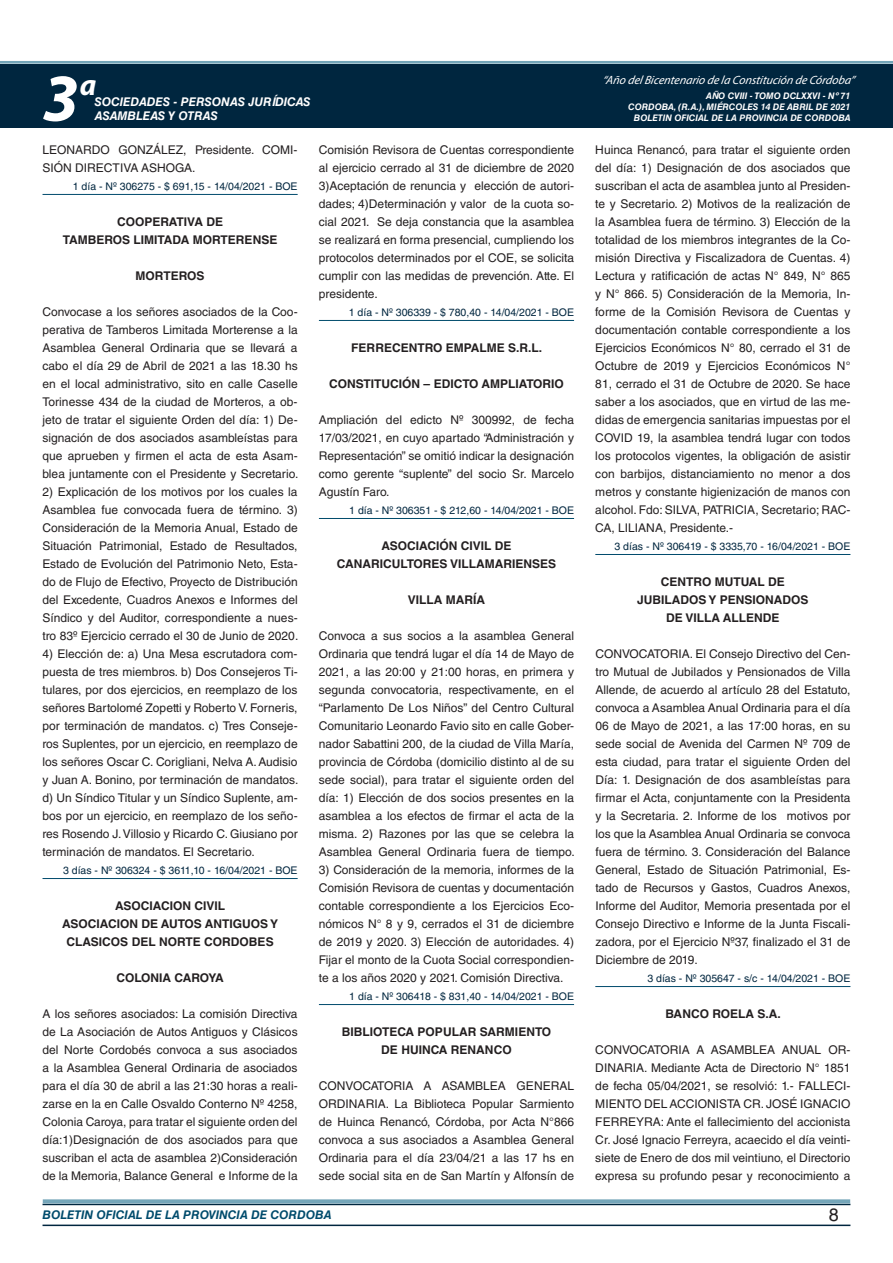
<style>
.page{position:relative;width:893px;height:1263px;background:#fff}
.page>*{position:absolute;margin:0;border:0;box-sizing:border-box;transform-origin:0 0}
.t1{font:italic 700 67.5px "Myriad Pro";color:#fff}
.t2{font:italic 700 30px "Myriad Pro";color:#fff}
.t3{font:18px "Helvetica LT Std";color:#231f20}
.t4{font:12px/18px "Helvetica LT Std";color:#231f20;text-align:justify}
.t5{font:700 12px/18px "Helvetica LT Std";color:#231f20;text-align:center}
.t6{font:italic 12px "Myriad Pro";color:#fff}
.t7{font:italic 700 12px "Helvetica LT Std";color:#fff}
.t8{font:italic 700 12px "Helvetica LT Std";color:#004b6c}
.t9{font:10.5px "Helvetica LT Std";color:#00263f}
.t10{font:italic 700 9px/10.8px "Helvetica LT Std";color:#fff;text-align:right}
</style>
<div class="page">
<div style="left:0;top:61px;width:893px;height:6px;background:#fff;opacity:.75"></div>
<div style="left:0;top:64px;width:893px;height:64px;background:#00263f"></div>
<hr style="left:43px;top:1224px;width:807px;height:2px;background:#00263f">
<div style="left:42px;top:1198px;width:809px;height:8px;background:#fff;opacity:.75"></div>
<hr style="left:43px;top:194px;width:255px;height:1px;background:#004b6c">
<hr style="left:43px;top:878px;width:255px;height:1px;background:#004b6c">
<hr style="left:319px;top:320px;width:255px;height:1px;background:#004b6c">
<hr style="left:319px;top:518px;width:255px;height:1px;background:#004b6c">
<hr style="left:319px;top:1004px;width:255px;height:1px;background:#004b6c">
<hr style="left:595px;top:554px;width:255px;height:1px;background:#004b6c">
<hr style="left:595px;top:986px;width:255px;height:1px;background:#004b6c">
<h1 class="t1" style="left:43px;top:54px;width:38px">3</h1>
<h2 class="t2" style="left:80px;top:66px;width:18px">a</h2>
<p class="t7" style="left:95px;top:94px;width:217px">SOCIEDADES - PERSONAS JURÍDICAS</p>
<p class="t7" style="left:95px;top:109px;width:125px">ASAMBLEAS Y OTRAS</p>
<p class="t6" style="left:603px;top:72px;width:254px">“Año delBicentenario de la Constitución de Córdoba”</p>
<p class="t10" style="left:628px;top:91px;width:224px">AÑO CVIII - TOMO DCLXXVI - Nº 71<br>CORDOBA, (R.A.), MIÉRCOLES 14 DE ABRIL DE 2021<br>BOLETIN OFICIAL DE LA PROVINCIA DE CORDOBA</p>
<p class="t4" style="left:43px;top:141px;width:257px">LEONARDO GONZÁLEZ, Presidente. COMI-<br>SIÓN DIRECTIVA ASHOGA.</p>
<p class="t9" style="left:73px;top:180px;width:226px">1 día - Nº 306275 - $ 691,15 - 14/04/2021 - BOE</p>
<p class="t5" style="left:117px;top:212px;width:18px">COOPERATIVA</p>
<p class="t5" style="left:206px;top:212px;width:9px">DE</p>
<p class="t5" style="left:63px;top:230px;width:16px">TAMBEROS</p>
<p class="t5" style="left:134px;top:230px;width:16px">LIMITADA</p>
<p class="t5" style="left:193px;top:230px;width:20px">MORTERENSE</p>
<p class="t5" style="left:136px;top:266px;width:70px">MORTEROS</p>
<p class="t4" style="left:43px;top:303px;width:257px">Convocase a los señores asociados de la Coo&shy;perativa de Tamberos Limitada Morterense a la Asamblea General Ordinaria que se llevará a cabo el día 29 de Abril de 2021 a las 18.30 hs en el local administrativo, sito en calle Caselle Torinesse 434 de la ciudad de Morteros, a ob&shy;jeto de tratar el siguiente Orden del día: 1) De&shy;signación de dos asociados asambleístas para que aprueben y firmen el acta de esta Asam&shy;blea juntamente con el Presidente y Secretario.</p>
<p class="t4" style="left:43px;top:483px;width:257px">2) Explicación de los motivos por los cuales la Asamblea fue convocada fuera de término. 3)<br>Consideración de la Memoria Anual, Estado de Situación Patrimonial, Estado de Resultados, Estado de Evolución del Patrimonio Neto, Esta&shy;do de Flujo de Efectivo, Proyecto de Distribución del Excedente, Cuadros Anexos e Informes del Síndico y del Auditor, correspondiente a nues&shy;tro 83º Ejercicio cerrado el 30 de Junio de 2020.</p>
<p class="t4" style="left:43px;top:645px;width:257px">4) Elección de: a) Una Mesa escrutadora com&shy;puesta de tres miembros. b) Dos Consejeros Ti&shy;tulares, por dos ejercicios, en reemplazo de los señores Bartolomé Zopetti y Roberto V. Forneris, por terminación de mandatos. c) Tres Conseje&shy;ros Suplentes, por un ejercicio, en reemplazo de los señores Oscar C. Corigliani, Nelva A. Audisio y Juan A. Bonino, por terminación de mandatos. d) Un Síndico Titular y un Síndico Suplente, am&shy;bos por un ejercicio, en reemplazo de los seño&shy;res Rosendo J. Villosio y Ricardo C. Giusiano por terminación de mandatos. El Secretario.</p>
<p class="t9" style="left:63px;top:864px;width:236px">3 días - Nº 306324 - $ 3611,10 - 16/04/2021 - BOE</p>
<p class="t5" style="left:62px;top:896px;width:217px">ASOCIACION CIVIL<br>ASOCIACION DE AUTOS ANTIGUOS Y<br>CLASICOS DEL NORTE CORDOBES</p>
<p class="t5" style="left:116px;top:968px;width:109px">COLONIA CAROYA</p>
<p class="t4" style="left:43px;top:1005px;width:257px">A los señores asociados: La comisión Directiva de La Asociación de Autos Antiguos y Clásicos del Norte Cordobés convoca a sus asociados a la Asamblea General Ordinaria de asociados para el día 30 de abril a las 21:30 horas a reali&shy;zarse en la en Calle Osvaldo Conterno Nº 4258, Colonia Caroya, para tratar el siguiente orden del día:1)Designación de dos asociados para que suscriban el acta de asamblea 2)Consideración de la Memoria, Balance General e Informe de la</p>
<p class="t4" style="left:319px;top:141px;width:257px">Comisión Revisora de Cuentas correspondiente al ejercicio cerrado al 31 de diciembre de 2020<br>3)Aceptación de renuncia y elección de autori&shy;dades; 4)Determinación y valor de la cuota so&shy;cial 2021. Se deja constancia que la asamblea se realizará en forma presencial, cumpliendo los protocolos determinados por el COE, se solicita cumplir con las medidas de prevención. Atte. El presidente.</p>
<p class="t9" style="left:349px;top:306px;width:227px">1 día - Nº 306339 - $ 780,40 - 14/04/2021 - BOE</p>
<p class="t5" style="left:351px;top:338px;width:192px">FERRECENTRO EMPALME S.R.L.</p>
<p class="t5" style="left:329px;top:374px;width:236px">CONSTITUCIÓN – EDICTO AMPLIATORIO</p>
<p class="t4" style="left:319px;top:411px;width:257px">Ampliación del edicto Nº 300992, de fecha 17/03/2021, en cuyo apartado “Administración y Representación” se omitió indicar la designación como gerente “suplente” del socio Sr. Marcelo Agustín Faro.</p>
<p class="t9" style="left:349px;top:504px;width:226px">1 día - Nº 306351 - $ 212,60 - 14/04/2021 - BOE</p>
<p class="t5" style="left:337px;top:536px;width:221px">ASOCIACIÓN CIVIL DE<br>CANARICULTORES VILLAMARIENSES</p>
<p class="t5" style="left:408px;top:590px;width:79px">VILLA MARÍA</p>
<p class="t4" style="left:319px;top:627px;width:257px">Convoca a sus socios a la asamblea General Ordinaria que tendrá lugar el día 14 de Mayo de 2021, a las 20:00 y 21:00 horas, en primera y segunda convocatoria, respectivamente, en el “Parlamento De Los Niños” del Centro Cultural Comunitario Leonardo Favio sito en calle Gober&shy;nador Sabattini 200, de la ciudad de Villa María, provincia de Córdoba (domicilio distinto al de su sede social), para tratar el siguiente orden del día: 1) Elección de dos socios presentes en la asamblea a los efectos de firmar el acta de la misma. 2) Razones por las que se celebra la Asamblea General Ordinaria fuera de tiempo.</p>
<p class="t4" style="left:319px;top:861px;width:257px">3) Consideración de la memoria, informes de la Comisión Revisora de cuentas y documentación contable correspondiente a los Ejercicios Eco&shy;nómicos N° 8 y 9, cerrados el 31 de diciembre de 2019 y 2020. 3) Elección de autoridades. 4)<br>Fijar el monto de la Cuota Social correspondien&shy;te a los años 2020 y 2021. Comisión Directiva.</p>
<p class="t9" style="left:349px;top:990px;width:226px">1 día - Nº 306418 - $ 831,40 - 14/04/2021 - BOE</p>
<p class="t5" style="left:342px;top:1022px;width:211px">BIBLIOTECA POPULAR SARMIENTO<br>DE HUINCA RENANCO</p>
<p class="t4" style="left:319px;top:1077px;width:257px">CONVOCATORIA A ASAMBLEA GENERAL ORDINARIA. La Biblioteca Popular Sarmiento de Huinca Renancó, Córdoba, por Acta N°866 convoca a sus asociados a Asamblea General Ordinaria para el día 23/04/21 a las 17 hs en sede social sita en de San Martín y Alfonsín de</p>
<p class="t4" style="left:595px;top:141px;width:257px">Huinca Renancó, para tratar el siguiente orden del día: 1) Designación de dos asociados que suscriban el acta de asamblea junto al Presiden&shy;te y Secretario. 2) Motivos de la realización de la Asamblea fuera de término. 3) Elección de la totalidad de los miembros integrantes de la Co&shy;misión Directiva y Fiscalizadora de Cuentas. 4)<br>Lectura y ratificación de actas N° 849, N° 865 y N° 866. 5) Consideración de la Memoria, In&shy;forme de la Comisión Revisora de Cuentas y documentación contable correspondiente a los Ejercicios Económicos N° 80, cerrado el 31 de Octubre de 2019 y Ejercicios Económicos N° 81, cerrado el 31 de Octubre de 2020. Se hace saber a los asociados, que en virtud de las me&shy;didas de emergencia sanitarias impuestas por el COVID 19, la asamblea tendrá lugar con todos los protocolos vigentes, la obligación de asistir con barbijos, distanciamiento no menor a dos metros y constante higienización de manos con alcohol. Fdo: SILVA, PATRICIA, Secretario; RAC-CA, LILIANA, Presidente.-</p>
<p class="t9" style="left:615px;top:540px;width:237px">3 días - Nº 306419 - $ 3335,70 - 16/04/2021 - BOE</p>
<p class="t5" style="left:661px;top:572px;width:18px">CENTRO</p>
<p class="t5" style="left:715px;top:572px;width:19px">MUTUAL</p>
<p class="t5" style="left:768px;top:572px;width:9px">DE</p>
<p class="t5" style="left:637px;top:590px;width:16px">JUBILADOS</p>
<p class="t5" style="left:708px;top:590px;width:29px">Y PENSIONADOS</p>
<p class="t5" style="left:666px;top:608px;width:35px">DE VILLA</p>
<p class="t5" style="left:723px;top:608px;width:18px">ALLENDE</p>
<p class="t4" style="left:595px;top:645px;width:257px">CONVOCATORIA. El Consejo Directivo del Cen&shy;tro Mutual de Jubilados y Pensionados de Villa Allende, de acuerdo al artículo 28 del Estatuto, convoca a Asamblea Anual Ordinaria para el día 06 de Mayo de 2021, a las 17:00 horas, en su sede social de Avenida del Carmen Nº 709 de esta ciudad, para tratar el siguiente Orden del Día: 1. Designación de dos asambleístas para firmar el Acta, conjuntamente con la Presidenta y la Secretaria. 2. Informe de los motivos por los que la Asamblea Anual Ordinaria se convoca fuera de término. 3. Consideración del Balance General, Estado de Situación Patrimonial, Es&shy;tado de Recursos y Gastos, Cuadros Anexos, Informe del Auditor, Memoria presentada por el Consejo Directivo e Informe de la Junta Fiscali&shy;zadora, por el Ejercicio Nº37, finalizado el 31 de Diciembre de 2019.</p>
<p class="t9" style="left:647px;top:972px;width:205px">3 días - Nº 305647 - s/c - 14/04/2021 - BOE</p>
<p class="t5" style="left:665px;top:1004px;width:117px">BANCO ROELA S.A.</p>
<p class="t4" style="left:595px;top:1041px;width:257px">CONVOCATORIA A ASAMBLEA ANUAL OR-DINARIA. Mediante Acta de Directorio N° 1851 de fecha 05/04/2021, se resolvió: 1.- FALLECI-MIENTO DEL ACCIONISTA CR. JOSÉ IGNACIO FERREYRA: Ante el fallecimiento del accionista Cr. José Ignacio Ferreyra, acaecido el día veinti&shy;siete de Enero de dos mil veintiuno, el Directorio expresa su profundo pesar y reconocimiento a</p>
<p class="t8" style="left:43px;top:1208px;width:290px">BOLETIN OFICIAL DE LA PROVINCIA DE CORDOBA</p>
<h3 class="t3" style="left:829px;top:1204px;width:12px">8</h3>
</div>
